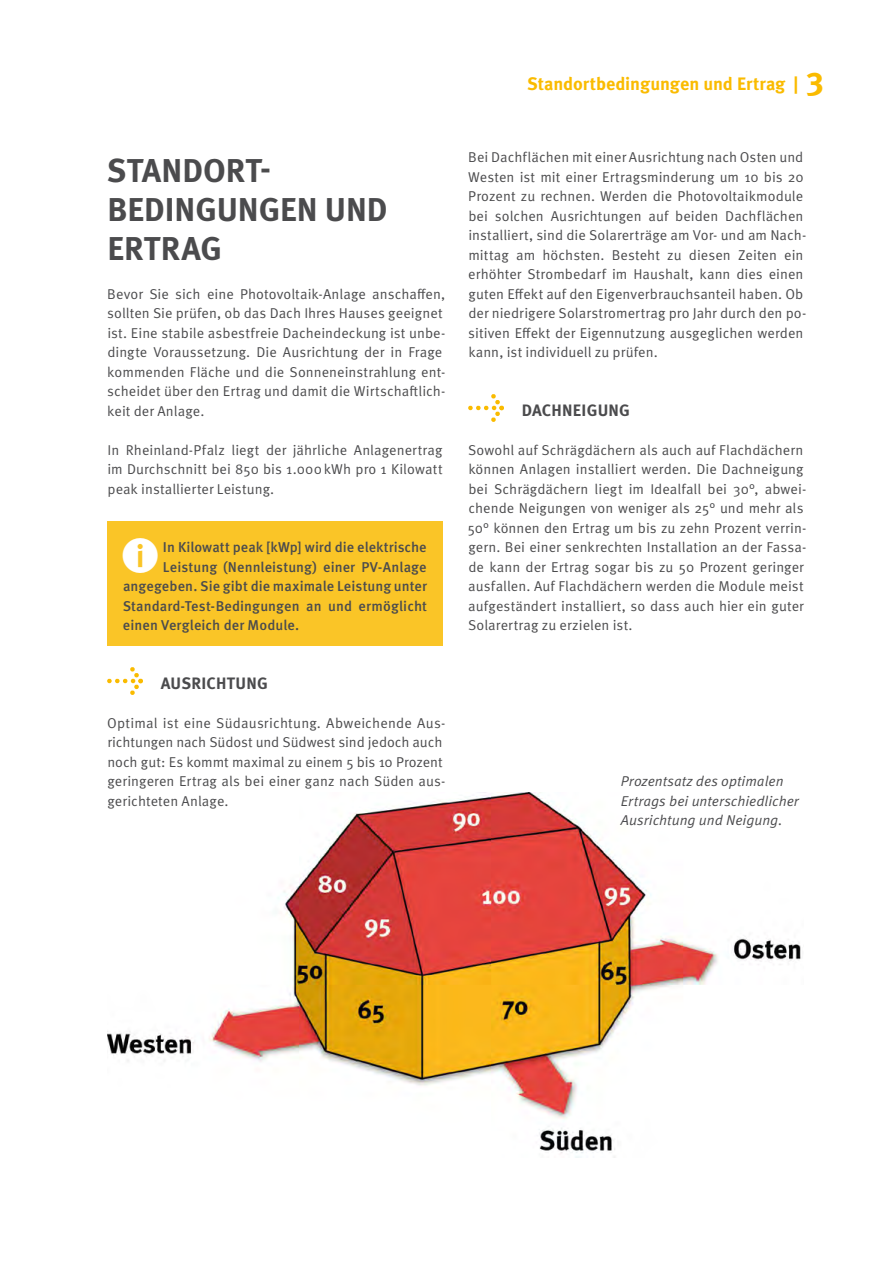
<style>
.page{position:relative;width:893px;height:1263px;background:#fff}
.page>*{position:absolute;margin:0;border:0;box-sizing:border-box;transform-origin:0 0}
.Ü1{font:700 33px/39px "Meta OT";color:#4b4b4d}
.Ü1-2{font:700 33px "Meta OT";color:#fabb00}
.Ü3{font:700 18px "Meta OT";letter-spacing:-.005em;color:#fabb00}
.Ü2{font:700 16.5px "Meta OT";letter-spacing:.015em;color:#4b4b4d}
.Fließtext{font:14.25px/19.5px "Meta OT Norm";letter-spacing:.005em;color:#4b4b4d}
.Auflistung_Level2{font:500 14.25px "Meta OT";letter-spacing:.005em;color:#4b4b4d}
.BIldunterschrift{font:14.25px/19.5px "Meta OT Norm Ita";color:#4b4b4d}
</style>
<div class="page">
<img style="left:107px;top:793px;width:694px;height:364px">
<div style="left:107px;top:521px;width:336px;height:125px;background:#fac527"></div>
<svg style="left:107px;top:667px;width:36px;height:28px"></svg>
<svg style="left:468px;top:394px;width:36px;height:28px"></svg>
<p class="Ü1" style="left:107px;top:151px;width:282px">STANDORT-<br>BEDINGUNGEN UND<br>ERTRAG</p>
<p class="Fließtext" style="left:107px;top:284px;width:340px">Bevor Sie sich eine Photovoltaik-Anlage anschaffen, sollten Sie prüfen, ob das Dach Ihres Hauses geeignet ist. Eine stabile asbestfreie Dacheindeckung ist unbe&shy;dingte Voraussetzung. Die Ausrichtung der in Frage kommenden Fläche und die Sonneneinstrahlung ent&shy;scheidet über den Ertrag und damit die Wirtschaftlich&shy;keit der Anlage.</p>
<p class="Fließtext" style="left:107px;top:440px;width:337px;text-align:justify">In Rheinland-Pfalz liegt der jährliche Anlagenertrag im Durchschnitt bei 850 bis 1.000kWh pro 1 Kilowatt peak installierter Leistung.</p>
<p class="Auflistung_Level2" style="left:163px;top:539px;width:265px">In Kilowatt peak [kWp] wird die elektrische</p>
<p class="Auflistung_Level2" style="left:163px;top:558px;width:265px">Leistung (Nennleistung) einer PV-Anlage</p>
<p class="Auflistung_Level2" style="left:123px;top:578px;width:306px">angegeben. Sie gibt die maximale Leistung unter</p>
<p class="Auflistung_Level2" style="left:123px;top:597px;width:306px">Standard-Test-Bedingungen an und ermöglicht</p>
<p class="Auflistung_Level2" style="left:123px;top:617px;width:178px">einen Vergleich der Module.</p>
<p class="Ü2" style="left:161px;top:673px;width:109px">AUSRICHTUNG</p>
<p class="Fließtext" style="left:107px;top:713px;width:340px">Optimal ist eine Südausrichtung. Abweichende Aus&shy;richtungen nach Südost und Südwest sind jedoch auch noch gut: Es kommt maximal zu einem 5 bis 10 Prozent geringeren Ertrag als bei einer ganz nach Süden aus&shy;gerichteten Anlage.</p>
<p class="Ü3" style="left:527px;top:73px;width:273px">Standortbedingungen und Ertrag |</p>
<p class="Ü1-2" style="left:806px;top:63px;width:19px">3</p>
<p class="Fließtext" style="left:468px;top:148px;width:340px">Bei Dachflächen mit einer Ausrichtung nach Osten und Westen ist mit einer Ertragsminderung um 10 bis 20<br>Prozent zu rechnen. Werden die Photovoltaikmodule bei solchen Ausrichtungen auf beiden Dachflächen installiert, sind die Solarerträge am Vor- und am Nach&shy;mittag am höchsten. Besteht zu diesen Zeiten ein erhöhter Strombedarf im Haushalt, kann dies einen guten Effekt auf den Eigenverbrauchsanteil haben. Ob der niedrigere Solarstromertrag pro Jahr durch den po&shy;sitiven Effekt der Eigennutzung ausgeglichen werden kann, ist individuell zu prüfen.</p>
<p class="Ü2" style="left:522px;top:400px;width:110px">DACHNEIGUNG</p>
<p class="Fließtext" style="left:468px;top:440px;width:340px">Sowohl auf Schrägdächern als auch auf Flachdächern können Anlagen installiert werden. Die Dachneigung bei Schrägdächern liegt im Idealfall bei 30°, abwei&shy;chende Neigungen von weniger als 25° und mehr als 50° können den Ertrag um bis zu zehn Prozent verrin&shy;gern. Bei einer senkrechten Installation an der Fassa&shy;de kann der Ertrag sogar bis zu 50 Prozent geringer ausfallen. Auf Flachdächern werden die Module meist aufgeständert installiert, so dass auch hier ein guter Solarertrag zu erzielen ist.</p>
<p class="BIldunterschrift" style="left:621px;top:772px;width:180px">Prozentsatz des optimalen<br>Ertrags bei unterschiedlicher<br>Ausrichtung und Neigung.</p>
</div>
